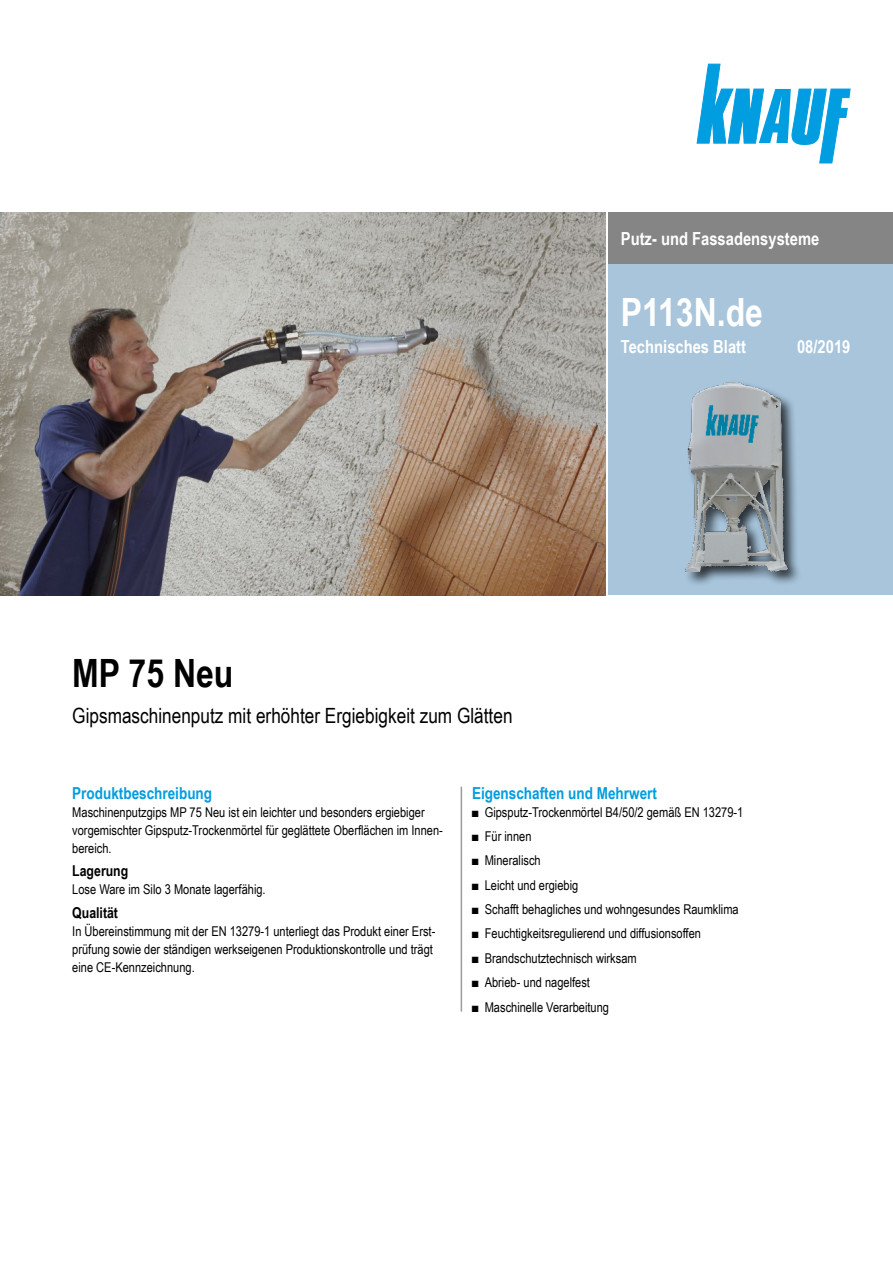
<style>
.page{position:relative;width:893px;height:1263px;background:#fff}
.page>*{position:absolute;margin:0;border:0;box-sizing:border-box;transform-origin:0 0}
.t1{font:700 39px "Arial Narrow";color:#fff}
.t2{font:700 39px "Arial Narrow";color:#000}
.t3{font:21px "Arial Narrow";color:#000}
.Ausgabe_TB{font:700 18px "Arial Narrow";color:#fff}
.Ue3_11cyan_TB{font:700 16.5px "Arial Narrow";color:#009de0}
.Ue4_10schwarz_TB{font:700 15px "Arial Narrow";color:#000}
.Text_TB{font:13.5px/18px "Arial Narrow";color:#000}
.Ue4_10schwarz_TB-2{font:13.5px "Arial Narrow";color:#000}
</style>
<div class="page">
<div style="left:608px;top:213px;width:285px;height:382px;background:#a8c5dc"></div>
<div style="left:608px;top:213px;width:285px;height:51px;background:#858585"></div>
<img style="left:685px;top:382px;width:114px;height:201px">
<img style="left:0;top:213px;width:605px;height:382px">
<svg style="left:697px;top:64px;width:153px;height:99px"></svg>
<hr style="left:461px;top:787px;width:1px;height:224px;background:#9b9b9b">
<h3 class="Ausgabe_TB" style="left:621px;top:225px;width:200px">Putz- und Fassadensysteme</h3>
<h1 class="t1" style="left:621px;top:282px;width:144px">P113N.de</h1>
<h3 class="Ausgabe_TB" style="left:621px;top:333px;width:127px">Technisches Blatt</h3>
<p class="Ausgabe_TB" style="left:797px;top:333px;width:55px">08/2019</p>
<h1 class="t2" style="left:72px;top:644px;width:163px">MP 75 Neu</h1>
<h2 class="t3" style="left:72px;top:700px;width:442px">Gipsmaschinenputz mit erhöhter Ergiebigkeit zum Glätten</h2>
<p class="Ue3_11cyan_TB" style="left:72px;top:780px;width:141px">Produktbeschreibung</p>
<p class="Text_TB" style="left:72px;top:802px;width:372px">Maschinenputzgips MP 75 Neu ist ein leichter und besonders ergiebiger vorgemischter Gipsputz-Trockenmörtel für geglättete Oberflächen im Innen&shy;bereich.</p>
<p class="Ue4_10schwarz_TB" style="left:72px;top:859px;width:58px">Lagerung</p>
<p class="Ue4_10schwarz_TB-2" style="left:72px;top:879px;width:195px">Lose Ware im Silo 3 Monate lagerfähig.</p>
<p class="Ue4_10schwarz_TB" style="left:72px;top:901px;width:47px">Qualität</p>
<p class="Text_TB" style="left:72px;top:921px;width:365px">In Übereinstimmung mit der EN 13279-1 unterliegt das Produkt einer Erst&shy;prüfung sowie der ständigen werkseigenen Produktionskontrolle und trägt eine CE-Kennzeichnung.</p>
<p class="Ue3_11cyan_TB" style="left:472px;top:780px;width:186px">Eigenschaften und Mehrwert</p>
<p class="Text_TB" style="left:472px;top:802px;width:273px">■ Gipsputz-Trockenmörtel B4/50/2 gemäß EN 13279-1</p>
<p class="Text_TB" style="left:472px;top:827px;width:61px">■ Für innen</p>
<p class="Text_TB" style="left:472px;top:851px;width:70px">■ Mineralisch</p>
<p class="Text_TB" style="left:472px;top:875px;width:108px">■ Leicht und ergiebig</p>
<p class="Text_TB" style="left:472px;top:900px;width:268px">■ Schafft behagliches und wohngesundes Raumklima</p>
<p class="Text_TB" style="left:472px;top:924px;width:231px">■ Feuchtigkeitsregulierend und diffusionsoffen</p>
<p class="Text_TB" style="left:472px;top:948px;width:166px">■ Brandschutztechnisch wirksam</p>
<p class="Text_TB" style="left:472px;top:973px;width:119px">■ Abrieb- und nagelfest</p>
<p class="Text_TB" style="left:472px;top:997px;width:139px">■ Maschinelle Verarbeitung</p>
</div>
